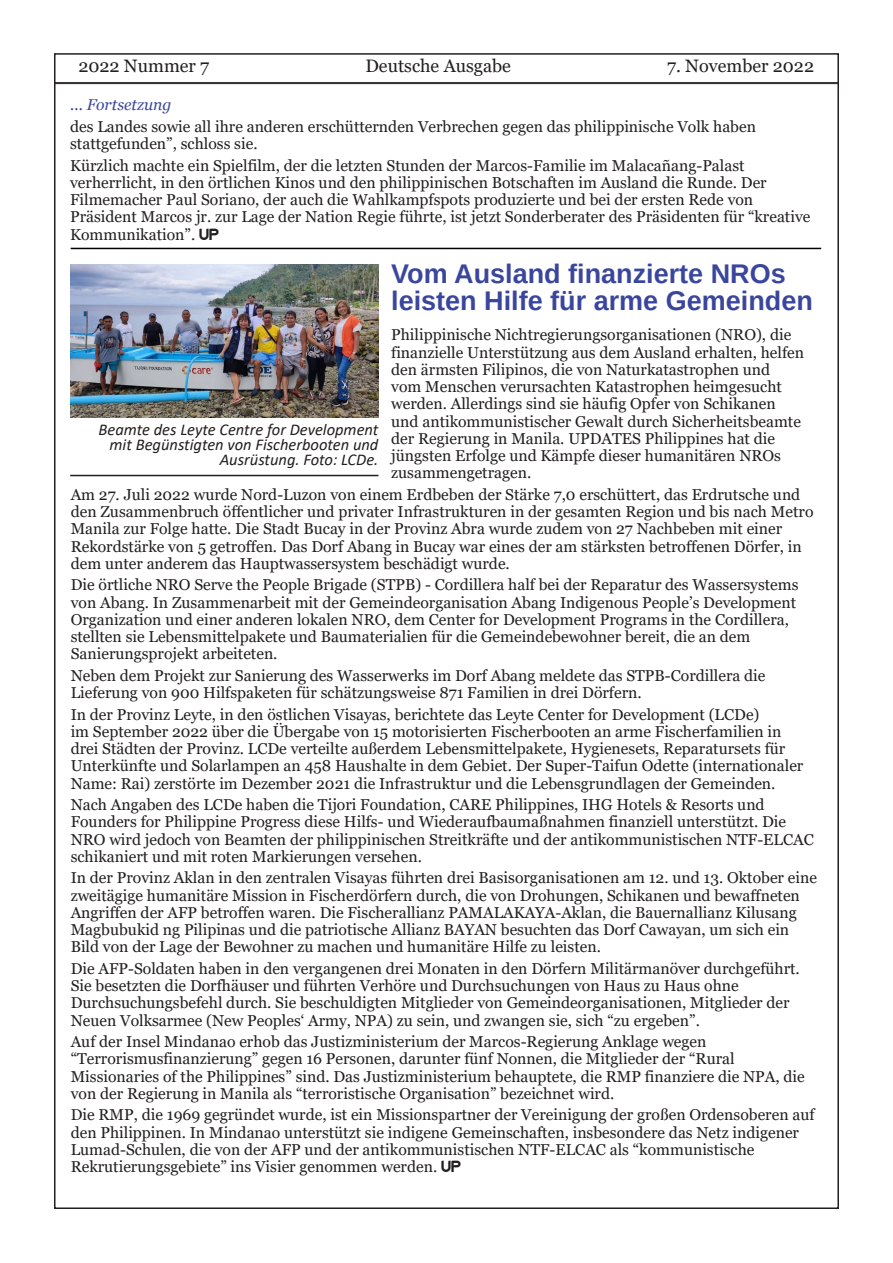
<style>
.page{position:relative;width:893px;height:1263px;background:#fff}
.page>*{position:absolute;margin:0;border:0;box-sizing:border-box;transform-origin:0 0}
.t1{font:700 27px/27px "Liberation Sans";color:#3a469d}
.t2{font:18px "Georgia";color:#231f20}
.t3{font:italic 16.5px/15px "Calibri";color:#231f20;text-align:right}
.t4{font:15.75px/17.2px "Georgia";color:#231f20}
.t5{font:italic 15.75px "Georgia";color:#3a469d}
.s1{font-family:"AVICENNA";font-size:16.5px}
</style>
<div class="page">
<hr style="left:54px;top:82px;width:785px;height:1px;background:#231f20">
<hr style="left:54px;top:83px;width:785px;height:1px;background:#231f20">
<hr style="left:70px;top:475px;width:308px;height:1px;background:#231f20">
<hr style="left:71px;top:248px;width:750px;height:1px;background:#000">
<img style="left:71px;top:264px;width:307px;height:154px">
<p class="t2" style="left:78px;top:55px;width:132px">2022 Nummer 7</p>
<p class="t2" style="left:365px;top:55px;width:147px">Deutsche Ausgabe</p>
<p class="t2" style="left:667px;top:55px;width:148px">7. November 2022</p>
<p class="t5" style="left:70px;top:95px;width:103px">... Fortsetzung</p>
<p class="t4" style="left:70px;top:118px;width:687px">des Landes sowie all ihre anderen erschütternden Verbrechen gegen das philippinische Volk haben stattgefunden”, schloss sie.</p>
<p class="t4" style="left:70px;top:157px;width:742px">Kürzlich machte ein Spielfilm, der die letzten Stunden der Marcos-Familie im Malacañang-Palast verherrlicht, in den örtlichen Kinos und den philippinischen Botschaften im Ausland die Runde. Der Filmemacher Paul Soriano, der auch die Wahlkampfspots produzierte und bei der ersten Rede von Präsident Marcos jr. zur Lage der Nation Regie führte, ist jetzt Sonderberater des Präsidenten für “kreative Kommunikation”. <span class="s1">UP</span></p>
<h1 class="t1" style="left:391px;top:261px;width:423px">Vom Ausland finanzierte NROs leisten Hilfe für arme Gemeinden</h1>
<p class="t4" style="left:391px;top:327px;width:414px">Philippinische Nichtregierungsorganisationen (NRO), die finanzielle Unterstützung aus dem Ausland erhalten, helfen den ärmsten Filipinos, die von Naturkatastrophen und vom Menschen verursachten Katastrophen heimgesucht werden. Allerdings sind sie häufig Opfer von Schikanen und antikommunistischer Gewalt durch Sicherheitsbeamte der Regierung in Manila. UPDATES Philippines hat die jüngsten Erfolge und Kämpfe dieser humanitären NROs zusammengetragen.</p>
<p class="t4" style="left:71px;top:486px;width:744px">Am 27. Juli 2022 wurde Nord-Luzon von einem Erdbeben der Stärke 7,0 erschüttert, das Erdrutsche und den Zusammenbruch öffentlicher und privater Infrastrukturen in der gesamten Region und bis nach Metro Manila zur Folge hatte. Die Stadt Bucay in der Provinz Abra wurde zudem von 27 Nachbeben mit einer Rekordstärke von 5 getroffen. Das Dorf Abang in Bucay war eines der am stärksten betroffenen Dörfer, in dem unter anderem das Hauptwassersystem beschädigt wurde.</p>
<p class="t4" style="left:71px;top:577px;width:729px">Die örtliche NRO Serve the People Brigade (STPB) - Cordillera half bei der Reparatur des Wassersystems von Abang. In Zusammenarbeit mit der Gemeindeorganisation Abang Indigenous People’s Development Organization und einer anderen lokalen NRO, dem Center for Development Programs in the Cordillera, stellten sie Lebensmittelpakete und Baumaterialien für die Gemeindebewohner bereit, die an dem Sanierungsprojekt arbeiteten.</p>
<p class="t4" style="left:71px;top:667px;width:696px">Neben dem Projekt zur Sanierung des Wasserwerks im Dorf Abang meldete das STPB-Cordillera die<br>Lieferung von 900 Hilfspaketen für schätzungsweise 871 Familien in drei Dörfern.</p>
<p class="t4" style="left:71px;top:706px;width:734px">In der Provinz Leyte, in den östlichen Visayas, berichtete das Leyte Center for Development (LCDe)<br>im September 2022 über die Übergabe von 15 motorisierten Fischerbooten an arme Fischerfamilien in drei Städten der Provinz. LCDe verteilte außerdem Lebensmittelpakete, Hygienesets, Reparatursets für Unterkünfte und Solarlampen an 458 Haushalte in dem Gebiet. Der Super-Taifun Odette (internationaler Name: Rai) zerstörte im Dezember 2021 die Infrastruktur und die Lebensgrundlagen der Gemeinden.</p>
<p class="t4" style="left:71px;top:796px;width:745px">Nach Angaben des LCDe haben die Tijori Foundation, CARE Philippines, IHG Hotels &amp; Resorts und Founders for Philippine Progress diese Hilfs- und Wiederaufbaumaßnahmen finanziell unterstützt. Die NRO wird jedoch von Beamten der philippinischen Streitkräfte und der antikommunistischen NTF-ELCAC schikaniert und mit roten Markierungen versehen.</p>
<p class="t4" style="left:71px;top:869px;width:748px">In der Provinz Aklan in den zentralen Visayas führten drei Basisorganisationen am 12. und 13. Oktober eine zweitägige humanitäre Mission in Fischerdörfern durch, die von Drohungen, Schikanen und bewaffneten Angriffen der AFP betroffen waren. Die Fischerallianz PAMALAKAYA-Aklan, die Bauernallianz Kilusang Magbubukid ng Pilipinas und die patriotische Allianz BAYAN besuchten das Dorf Cawayan, um sich ein Bild von der Lage der Bewohner zu machen und humanitäre Hilfe zu leisten.</p>
<p class="t4" style="left:71px;top:960px;width:731px">Die AFP-Soldaten haben in den vergangenen drei Monaten in den Dörfern Militärmanöver durchgeführt.<br>Sie besetzten die Dorfhäuser und führten Verhöre und Durchsuchungen von Haus zu Haus ohne Durchsuchungsbefehl durch. Sie beschuldigten Mitglieder von Gemeindeorganisationen, Mitglieder der Neuen Volksarmee (New Peoples‘ Army, NPA) zu sein, und zwangen sie, sich “zu ergeben”.</p>
<p class="t4" style="left:71px;top:1033px;width:736px">Auf der Insel Mindanao erhob das Justizministerium der Marcos-Regierung Anklage wegen “Terrorismusfinanzierung” gegen 16 Personen, darunter fünf Nonnen, die Mitglieder der “Rural Missionaries of the Philippines” sind. Das Justizministerium behauptete, die RMP finanziere die NPA, die von der Regierung in Manila als “terroristische Organisation” bezeichnet wird.</p>
<p class="t4" style="left:71px;top:1106px;width:745px">Die RMP, die 1969 gegründet wurde, ist ein Missionspartner der Vereinigung der großen Ordensoberen auf den Philippinen. In Mindanao unterstützt sie indigene Gemeinschaften, insbesondere das Netz indigener Lumad-Schulen, die von der AFP und der antikommunistischen NTF-ELCAC als “kommunistische Rekrutierungsgebiete” ins Visier genommen werden. <span class="s1">UP</span></p>
<p class="t3" style="left:99px;top:421px;width:281px">Beamte des Leyte Centre for Development mit Begünstigten von Fischerbooten und<br>Ausrüstung. Foto: LCDe.</p>
</div>
